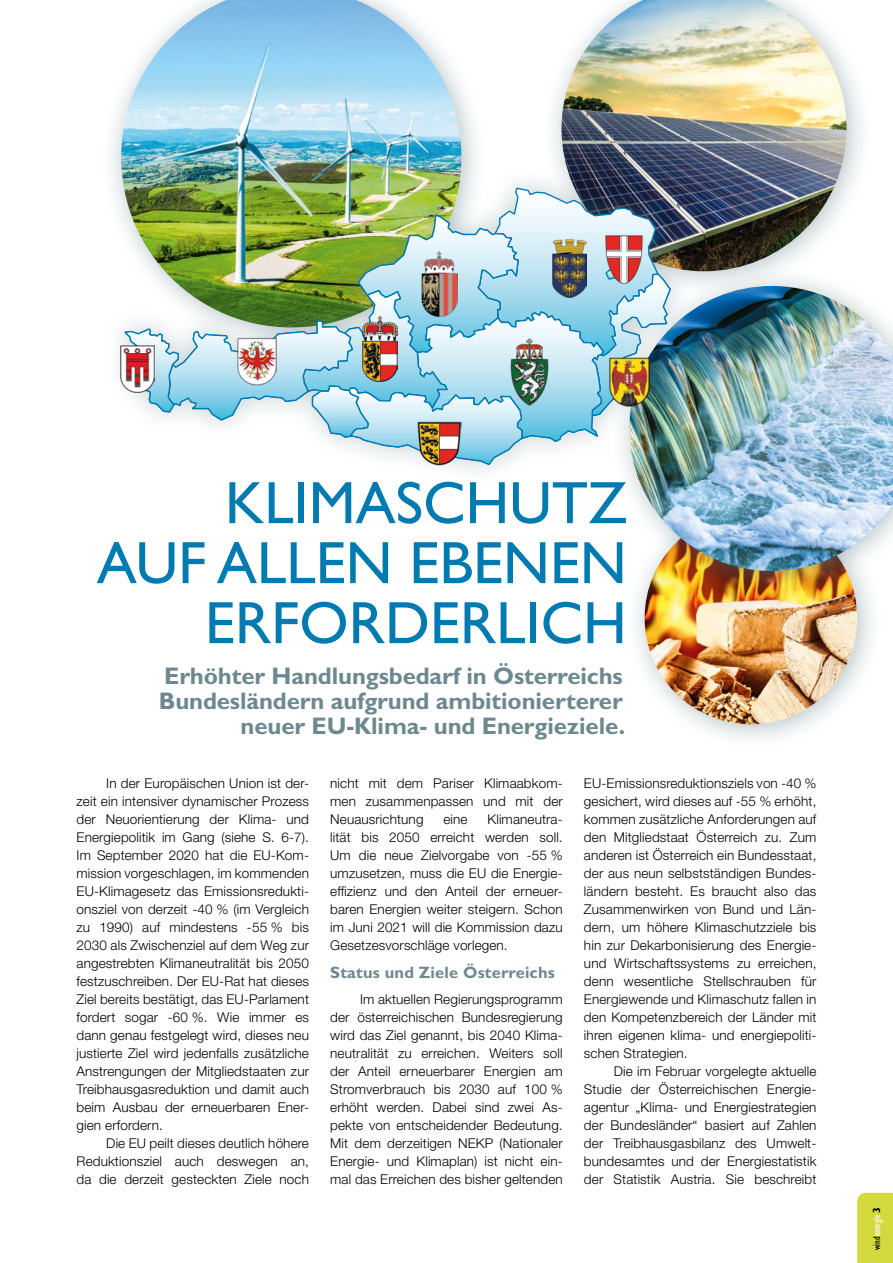
<style>
.page{position:relative;width:893px;height:1263px;background:#fff}
.page>*{position:absolute;margin:0;border:0;box-sizing:border-box;transform-origin:0 0}
.t1{font:60px/60px "Gill Sans Std";color:#007ab1;text-align:right}
.t2{font:700 24px/24.8px "Gill Sans Std";letter-spacing:-.005em;color:#6d898f;text-align:right}
.t3{font:700 16.5px "Gill Sans Std";letter-spacing:.01em;color:#6d898f}
.t4{font:300 13.5px/18px "Helvetica Neue LT Std";letter-spacing:.01em;color:#000;text-align:justify}
.t5{font:condensed 10.5px "Gill Sans Std";color:#fff}
.s1{color:#000}
.s2{font-weight:700;font-stretch:normal;color:#000}
</style>
<div class="page">
<div style="left:541px;top:0;width:332px;height:298px;background:#6d898f;opacity:.5"></div>
<img style="left:561px;top:0;width:285px;height:266px">
<div style="left:624px;top:491px;width:260px;height:260px;background:#6d898f;opacity:.5"></div>
<img style="left:645px;top:512px;width:212px;height:212px;border-radius:106px">
<div style="left:609px;top:266px;width:284px;height:332px;background:#6d898f;opacity:.5"></div>
<img style="left:629px;top:286px;width:264px;height:285px">
<div style="left:101px;top:0;width:387px;height:354px;background:#6d898f;opacity:.5"></div>
<img style="left:121px;top:0;width:340px;height:165px">
<div style="left:103px;top:165px;width:591px;height:323px;background:#6d898f;opacity:.4"></div>
<img style="left:122px;top:187px;width:550px;height:279px">
<img style="left:552px;top:240px;width:34px;height:57px">
<img style="left:604px;top:235px;width:39px;height:49px">
<img style="left:422px;top:251px;width:36px;height:65px">
<img style="left:509px;top:338px;width:41px;height:69px">
<img style="left:609px;top:357px;width:41px;height:49px">
<img style="left:418px;top:421px;width:43px;height:44px">
<img style="left:362px;top:316px;width:36px;height:66px">
<img style="left:238px;top:338px;width:39px;height:47px">
<img style="left:121px;top:345px;width:34px;height:47px">
<div style="left:857px;top:1193px;width:36px;height:70px;background:#d3da3d"></div>
<h1 class="t1" style="left:97px;top:473px;width:531px">KLIMASCHUTZ<br>AUF ALLEN EBENEN<br>ERFORDERLICH</h1>
<h2 class="t2" style="left:159px;top:664px;width:468px">Erhöhter Handlungsbedarf in Österreichs<br>Bundesländern aufgrund ambitionierterer neuer EU-Klima- und Energieziele.</h2>
<p class="t4" style="left:77px;top:774px;width:234px;text-indent:30px">In der Europäischen Union ist der&shy;zeit ein intensiver dynamischer Prozess der Neuorientierung der Klima- und Energiepolitik im Gang (siehe S. 6-7).<br>Im September 2020 hat die EU-Kom&shy;mission vorgeschlagen, im kommenden EU-Klimagesetz das Emissionsredukti&shy;onsziel von derzeit -40 % (im Vergleich zu 1990) auf mindestens -55 % bis 2030 als Zwischenziel auf dem Weg zur angestrebten Klimaneutralität bis 2050 festzuschreiben. Der EU-Rat hat dieses Ziel bereits bestätigt, das EU-Parlament fordert sogar -60 %. Wie immer es dann genau festgelegt wird, dieses neu justierte Ziel wird jedenfalls zusätzliche Anstrengungen der Mitgliedstaaten zur Treibhausgasreduktion und damit auch beim Ausbau der erneuerbaren Ener&shy;gien erfordern.</p>
<p class="t4" style="left:77px;top:1133px;width:234px;text-indent:30px">Die EU peilt dieses deutlich höhere Reduktionsziel auch deswegen an, da die derzeit gesteckten Ziele noch</p>
<p class="t4" style="left:330px;top:774px;width:234px">nicht mit dem Pariser Klimaabkom&shy;men zusammenpassen und mit der Neuausrichtung</p>
<p class="t4" style="left:330px;top:810px;width:234px;text-indent:157px">Klimaneutra&shy;lität bis 2050 erreicht werden soll.<br>Um die neue Zielvorgabe von -55 % umzusetzen, muss die EU die Energie&shy;effizienz und den Anteil der erneuer&shy;baren Energien weiter steigern. Schon im Juni 2021 will die Kommission dazu Gesetzesvorschläge vorlegen.</p>
<p class="t3" style="left:330px;top:963px;width:226px">Status und Ziele Österreichs</p>
<p class="t4" style="left:330px;top:990px;width:234px;text-indent:30px">Im aktuellen Regierungsprogramm der österreichischen Bundesregierung wird das Ziel genannt, bis 2040 Klima&shy;neutralität zu erreichen. Weiters soll der Anteil erneuerbarer Energien am Stromverbrauch bis 2030 auf 100 % erhöht werden. Dabei sind zwei As&shy;pekte von entscheidender Bedeutung.<br>Mit dem derzeitigen NEKP (Nationaler Energie- und Klimaplan) ist nicht ein&shy;mal das Erreichen des bisher geltenden</p>
<p class="t4" style="left:443px;top:810px;width:26px">eine</p>
<p class="t4" style="left:584px;top:774px;width:234px">EU-Emissionsreduktionsziels von -40 % gesichert, wird dieses auf -55 % erhöht, kommen zusätzliche Anforderungen auf den Mitgliedstaat Österreich zu. Zum anderen ist Österreich ein Bundesstaat, der aus neun selbstständigen Bundes&shy;ländern besteht. Es braucht also das Zusammenwirken von Bund und Län&shy;dern, um höhere Klimaschutzziele bis hin zur Dekarbonisierung des Energie&shy;und Wirtschaftssystems zu erreichen, denn wesentliche Stellschrauben für Energiewende und Klimaschutz fallen in den Kompetenzbereich der Länder mit ihren eigenen klima- und energiepoliti&shy;schen Strategien.</p>
<p class="t4" style="left:584px;top:1061px;width:234px;text-indent:30px">Die im Februar vorgelegte aktuelle Studie der Österreichischen Energie&shy;agentur „Klima- und Energiestrategien der Bundesländer“ basiert auf Zahlen der Treibhausgasbilanz des Umwelt&shy;bundesamtes und der Energiestatistik der Statistik Austria. Sie beschreibt</p>
<p class="t5" style="left:871px;top:1250px;width:45px;rotate:-90deg"><span class="s1">wind</span>energie <span class="s2">3</span></p>
</div>
